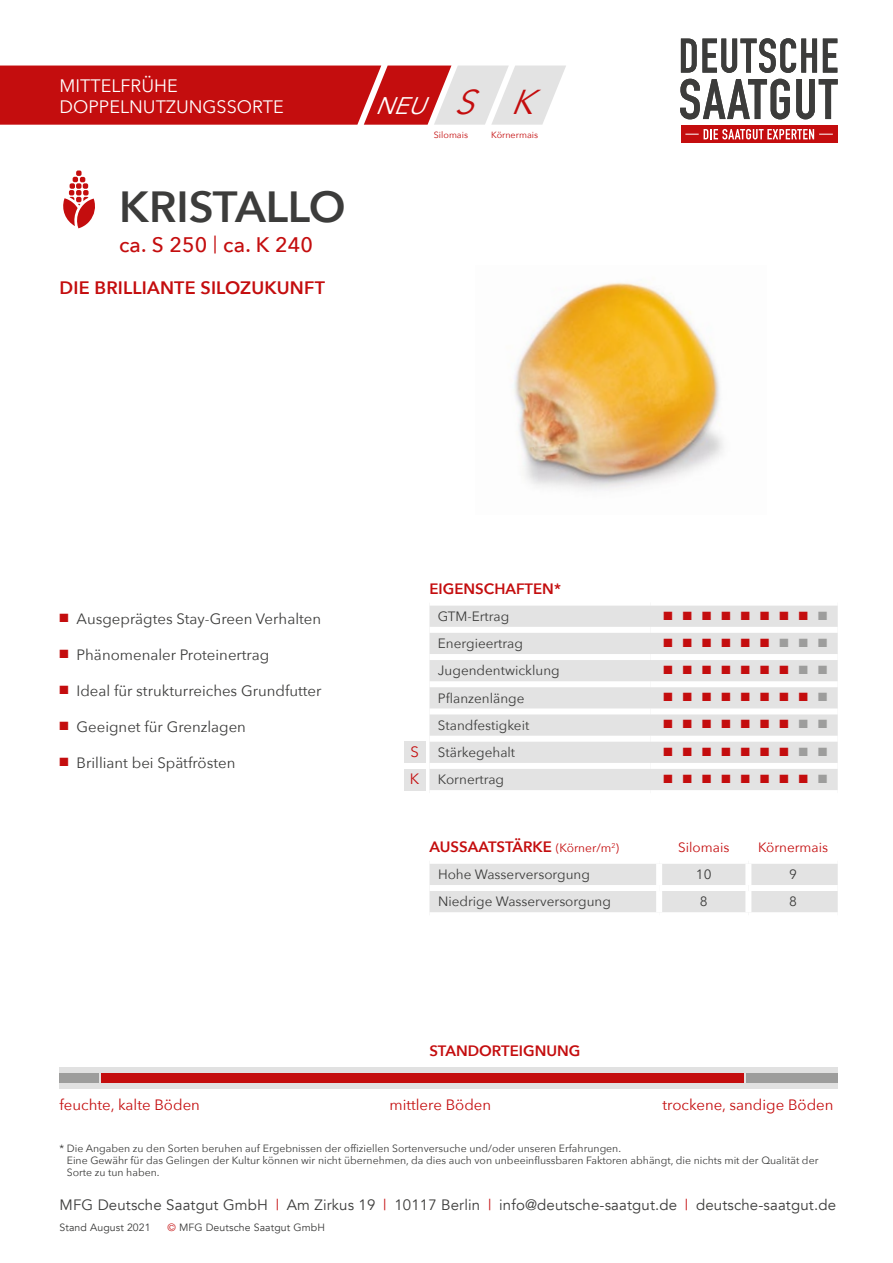
<style>
.page{position:relative;width:893px;height:1263px;background:#fff}
.page>*{position:absolute;margin:0;border:0;box-sizing:border-box;transform-origin:0 0}
.t1{font:600 43.5px "Avenir Next";color:#3c3c3b}
.t2{font:italic 34.5px "Avenir Next";color:#c40d0e}
.t3{font:italic 24px "Avenir Next";color:#fff}
.t4{font:500 21px "Avenir Next";letter-spacing:.01em;color:#c40d0e}
.t5{font:18px/21px "Avenir Next";color:#fff}
.t6{font:600 18px "Avenir Next";letter-spacing:.01em;color:#c40d0e}
.t7{font:15px "Avenir Next";color:#3c3c3b}
.t8{font:15px "Avenir";letter-spacing:.01em;color:#3c3c3b}
.t9{font:600 15px "Avenir Next";color:#c40d0e}
.t10{font:15px "Avenir Next";color:#c40d0e}
.t11{font:13.5px "Avenir Next";color:#3c3c3b}
.t12{font:13.5px "Avenir Next";color:#c40d0e}
.t13{font:12px "Zapf Dingbats ITC";color:#c40d0e}
.t14{font:10.5px/12px "Avenir Next";color:#3c3c3b}
.t15{font:10.5px "Avenir";letter-spacing:.01em;color:#3c3c3b}
.t16{font:9px "Avenir Next";color:#c40d0e}
.s1{font-weight:400;font-size:17.85px}
.s2{color:#c40d0e}
.s3{color:#9d9d9c}
.s4{font-size:15px;color:#c40d0e}
.s5{font-weight:400;font-size:12px}
</style>
<div class="page">
<svg style="left:681px;top:38px;width:136px;height:35px"></svg>
<svg style="left:823px;top:39px;width:14px;height:34px"></svg>
<svg style="left:680px;top:79px;width:110px;height:40px"></svg>
<svg style="left:796px;top:79px;width:42px;height:40px"></svg>
<div style="left:681px;top:125px;width:156px;height:18px;background:#c40d0e"></div>
<svg style="left:685px;top:129px;width:148px;height:10px"></svg>
<svg style="left:63px;top:170px;width:32px;height:58px"></svg>
<svg style="left:0;top:66px;width:566px;height:59px;background:#cd4142"></svg>
<img style="left:513px;top:282px;width:211px;height:209px">
<div style="left:429px;top:864px;width:409px;height:48px;background:#e3e3e3"></div>
<div style="left:429px;top:885px;width:230px;height:6px;background:#fff"></div>
<div style="left:659px;top:885px;width:89px;height:6px;background:#fff"></div>
<div style="left:748px;top:885px;width:90px;height:6px;background:#fff"></div>
<div style="left:656px;top:864px;width:6px;height:21px;background:#fff"></div>
<div style="left:745px;top:864px;width:6px;height:21px;background:#fff"></div>
<div style="left:656px;top:891px;width:6px;height:21px;background:#fff"></div>
<div style="left:745px;top:891px;width:6px;height:21px;background:#fff"></div>
<div style="left:429px;top:606px;width:409px;height:184px;background:#e3e3e3"></div>
<div style="left:429px;top:627px;width:222px;height:6px;background:#fff"></div>
<div style="left:651px;top:627px;width:187px;height:6px;background:#fff"></div>
<div style="left:429px;top:654px;width:222px;height:6px;background:#fff"></div>
<div style="left:651px;top:654px;width:187px;height:6px;background:#fff"></div>
<div style="left:429px;top:681px;width:222px;height:6px;background:#fff"></div>
<div style="left:651px;top:681px;width:187px;height:6px;background:#fff"></div>
<div style="left:429px;top:708px;width:222px;height:6px;background:#fff"></div>
<div style="left:651px;top:708px;width:187px;height:6px;background:#fff"></div>
<div style="left:429px;top:736px;width:222px;height:6px;background:#fff"></div>
<div style="left:651px;top:736px;width:187px;height:6px;background:#fff"></div>
<div style="left:429px;top:763px;width:222px;height:6px;background:#fff"></div>
<div style="left:651px;top:763px;width:187px;height:6px;background:#fff"></div>
<div style="left:404px;top:769px;width:21px;height:21px;background:#e3e3e3"></div>
<div style="left:404px;top:742px;width:21px;height:21px;background:#e3e3e3"></div>
<div style="left:60px;top:1068px;width:778px;height:21px;background:#e1e1e1"></div>
<div style="left:101px;top:1074px;width:643px;height:9px;background:#c40d0e"></div>
<div style="left:60px;top:1074px;width:39px;height:9px;background:#9d9d9c"></div>
<div style="left:747px;top:1074px;width:91px;height:9px;background:#9d9d9c"></div>
<h3 class="t5" style="left:60px;top:74px;width:226px">MITTELFRÜHE<br>DOPPELNUTZUNGSSORTE</h3>
<h1 class="t1" style="left:119px;top:169px;width:228px">KRISTALLO</h1>
<h3 class="t4" style="left:119px;top:226px;width:196px">ca. S 250 <span class="s1">|</span> ca. K 240</h3>
<h3 class="t6" style="left:60px;top:272px;width:267px">DIE BRILLIANTE SILOZUKUNFT</h3>
<h2 class="t2" style="left:454px;top:73px;width:102px">S K</h2>
<p class="t16" style="left:491px;top:127px;width:48px">Körnermais</p>
<h3 class="t3" style="left:375px;top:86px;width:67px">NEU</h3>
<p class="t16" style="left:434px;top:127px;width:36px">Silomais</p>
<h3 class="t7" style="left:60px;top:606px;width:263px"><span class="s2">■</span> Ausgeprägtes Stay-Green Verhalten</h3>
<h3 class="t7" style="left:60px;top:642px;width:211px"><span class="s2">■</span> Phänomenaler Proteinertrag</h3>
<h3 class="t7" style="left:60px;top:678px;width:264px"><span class="s2">■</span> Ideal für strukturreiches Grundfutter</h3>
<h3 class="t7" style="left:60px;top:714px;width:188px"><span class="s2">■</span> Geeignet für Grenzlagen</h3>
<h3 class="t7" style="left:60px;top:750px;width:177px"><span class="s2">■</span> Brilliant bei Spätfrösten</h3>
<h3 class="t9" style="left:429px;top:575px;width:133px">EIGENSCHAFTEN*</h3>
<p class="t11" style="left:438px;top:605px;width:73px">GTM-Ertrag</p>
<p class="t13" style="left:663px;top:610px;width:165px">■■■■■■■■<span class="s3">■</span></p>
<p class="t11" style="left:438px;top:632px;width:86px">Energieertrag</p>
<p class="t13" style="left:663px;top:637px;width:165px">■■■■■■<span class="s3">■■■</span></p>
<p class="t11" style="left:438px;top:659px;width:123px">Jugendentwicklung</p>
<p class="t13" style="left:663px;top:664px;width:165px">■■■■■■■<span class="s3">■■</span></p>
<p class="t11" style="left:438px;top:686px;width:88px">Pflanzenlänge</p>
<p class="t13" style="left:663px;top:691px;width:165px">■■■■■■■■<span class="s3">■</span></p>
<p class="t11" style="left:438px;top:714px;width:93px">Standfestigkeit</p>
<p class="t13" style="left:663px;top:719px;width:165px">■■■■■■■<span class="s3">■■</span></p>
<p class="t11" style="left:438px;top:741px;width:79px">Stärkegehalt</p>
<p class="t13" style="left:663px;top:746px;width:165px">■■■■■■■<span class="s3">■■</span></p>
<p class="t11" style="left:410px;top:768px;width:96px"><span class="s4">K</span> Kornertrag</p>
<p class="t13" style="left:663px;top:773px;width:165px">■■■■■■■■<span class="s3">■</span></p>
<h3 class="t10" style="left:410px;top:739px;width:10px">S</h3>
<h3 class="t9" style="left:429px;top:833px;width:191px">AUSSAATSTÄRKE <span class="s5">(Körner/m</span><sup>2</sup><span class="s5">)</span></h3>
<p class="t12" style="left:678px;top:835px;width:53px">Silomais</p>
<p class="t12" style="left:758px;top:835px;width:72px">Körnermais</p>
<p class="t11" style="left:438px;top:863px;width:153px">Hohe Wasserversorgung</p>
<p class="t11" style="left:696px;top:863px;width:17px">10</p>
<p class="t11" style="left:789px;top:863px;width:9px">9</p>
<p class="t11" style="left:438px;top:890px;width:174px">Niedrige Wasserversorgung</p>
<p class="t11" style="left:700px;top:890px;width:9px">8</p>
<p class="t11" style="left:789px;top:890px;width:9px">8</p>
<h3 class="t9" style="left:429px;top:1037px;width:152px">STANDORTEIGNUNG</h3>
<h3 class="t10" style="left:60px;top:1092px;width:142px">feuchte, kalte Böden</h3>
<h3 class="t10" style="left:390px;top:1092px;width:103px">mittlere Böden</h3>
<h3 class="t10" style="left:662px;top:1092px;width:173px">trockene, sandige Böden</h3>
<p class="t14" style="left:67px;top:1141px;width:753px;text-indent:-7px">* Die Angaben zu den Sorten beruhen auf Ergebnissen der offiziellen Sortenversuche und/oder unseren Erfahrungen.<br>Eine Gewähr für das Gelingen der Kultur können wir nicht übernehmen, da dies auch von unbeeinflussbaren Faktoren abhängt, die nichts mit der Qualität der<br>Sorte zu tun haben.</p>
<h3 class="t8" style="left:60px;top:1196px;width:778px">MFG Deutsche Saatgut GmbH <span class="s2">|</span> Am Zirkus 19 <span class="s2">|</span> 10117 Berlin <span class="s2">|</span> info@deutsche-saatgut.de <span class="s2">|</span> deutsche-saatgut.de</h3>
<p class="t15" style="left:60px;top:1221px;width:93px">Stand August 2021</p>
<p class="t15" style="left:168px;top:1221px;width:159px"><span class="s2">©</span> MFG Deutsche Saatgut GmbH</p>
</div>
